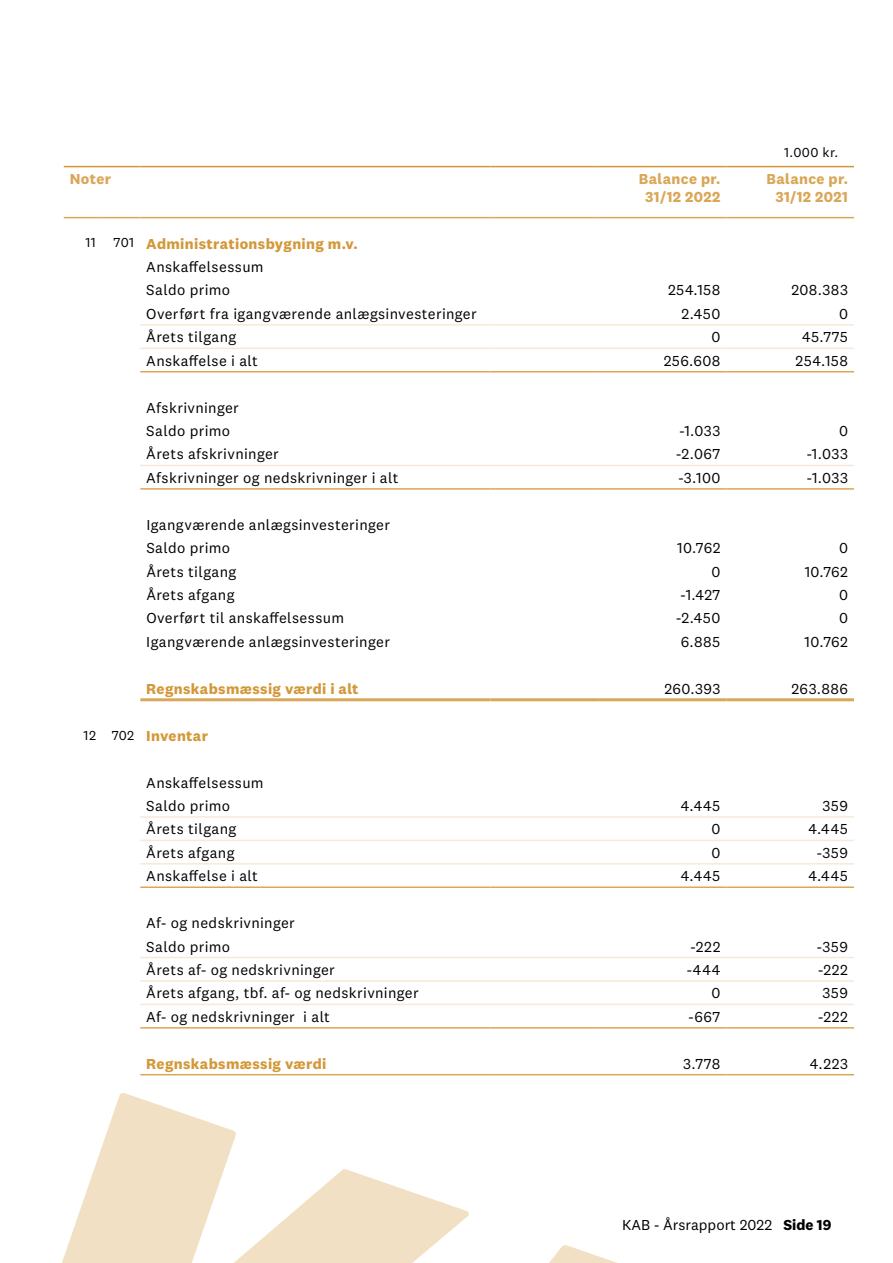
<style>
.page{position:relative;width:893px;height:1263px;background:#fff}
.page>*{position:absolute;margin:0;border:0;box-sizing:border-box;transform-origin:0 0}
.t1{font:15px/23.4px "National 2";letter-spacing:.025em;color:#000}
.t2{font:700 15px/23.4px "National 2";letter-spacing:.025em;color:#d39838}
.t3{font:700 15px/18px "National 2";letter-spacing:.025em;color:#daa657;text-align:center}
.t4{font:15px "National 2";color:#000}
.t5{font:13.5px "National 2";letter-spacing:.035em;color:#000}
.s1{font-weight:400;font-size:13.5px;color:#000}
.s2{font-weight:400;color:#000}
.s3{font-weight:700}
</style>
<div class="page">
<hr style="left:64px;top:166px;width:38px;height:1px;background:#d39838">
<hr style="left:102px;top:166px;width:38px;height:1px;background:#d39838">
<hr style="left:140px;top:166px;width:350px;height:1px;background:#d39838">
<hr style="left:490px;top:166px;width:109px;height:1px;background:#d39838">
<hr style="left:599px;top:166px;width:127px;height:1px;background:#d39838">
<hr style="left:726px;top:166px;width:128px;height:1px;background:#d39838">
<hr style="left:64px;top:217px;width:38px;height:1px;background:#daa657">
<hr style="left:102px;top:217px;width:38px;height:1px;background:#daa657">
<hr style="left:140px;top:217px;width:350px;height:1px;background:#daa657">
<hr style="left:490px;top:217px;width:109px;height:1px;background:#daa657">
<hr style="left:599px;top:217px;width:127px;height:1px;background:#daa657">
<hr style="left:726px;top:217px;width:128px;height:1px;background:#daa657">
<hr style="left:140px;top:324px;width:350px;height:2px;background:#f7e9d7">
<hr style="left:490px;top:324px;width:109px;height:2px;background:#f7e9d7">
<hr style="left:599px;top:324px;width:127px;height:2px;background:#f7e9d7">
<hr style="left:726px;top:324px;width:128px;height:2px;background:#f7e9d7">
<hr style="left:140px;top:348px;width:350px;height:1px;background:#f7e9d7">
<hr style="left:490px;top:348px;width:109px;height:1px;background:#f7e9d7">
<hr style="left:599px;top:348px;width:127px;height:1px;background:#f7e9d7">
<hr style="left:726px;top:348px;width:128px;height:1px;background:#f7e9d7">
<hr style="left:140px;top:371px;width:350px;height:1px;background:#daa657">
<hr style="left:490px;top:371px;width:109px;height:1px;background:#daa657">
<hr style="left:599px;top:371px;width:127px;height:1px;background:#daa657">
<hr style="left:726px;top:371px;width:128px;height:1px;background:#daa657">
<hr style="left:140px;top:465px;width:350px;height:1px;background:#f7e9d7">
<hr style="left:490px;top:465px;width:109px;height:1px;background:#f7e9d7">
<hr style="left:599px;top:465px;width:127px;height:1px;background:#f7e9d7">
<hr style="left:726px;top:465px;width:128px;height:1px;background:#f7e9d7">
<hr style="left:140px;top:488px;width:350px;height:2px;background:#daa657">
<hr style="left:490px;top:488px;width:109px;height:2px;background:#daa657">
<hr style="left:599px;top:488px;width:127px;height:2px;background:#daa657">
<hr style="left:726px;top:488px;width:128px;height:2px;background:#daa657">
<hr style="left:140px;top:698px;width:350px;height:3px;background:#daa657">
<hr style="left:490px;top:698px;width:109px;height:3px;background:#daa657">
<hr style="left:599px;top:698px;width:127px;height:3px;background:#daa657">
<hr style="left:726px;top:698px;width:128px;height:3px;background:#daa657">
<hr style="left:140px;top:816px;width:350px;height:2px;background:#f7e9d7">
<hr style="left:490px;top:816px;width:109px;height:2px;background:#f7e9d7">
<hr style="left:599px;top:816px;width:127px;height:2px;background:#f7e9d7">
<hr style="left:726px;top:816px;width:128px;height:2px;background:#f7e9d7">
<hr style="left:140px;top:840px;width:350px;height:1px;background:#f7e9d7">
<hr style="left:490px;top:840px;width:109px;height:1px;background:#f7e9d7">
<hr style="left:599px;top:840px;width:127px;height:1px;background:#f7e9d7">
<hr style="left:726px;top:840px;width:128px;height:1px;background:#f7e9d7">
<hr style="left:140px;top:863px;width:350px;height:1px;background:#f7e9d7">
<hr style="left:490px;top:863px;width:109px;height:1px;background:#f7e9d7">
<hr style="left:599px;top:863px;width:127px;height:1px;background:#f7e9d7">
<hr style="left:726px;top:863px;width:128px;height:1px;background:#f7e9d7">
<hr style="left:140px;top:886px;width:350px;height:2px;background:#daa657">
<hr style="left:490px;top:886px;width:109px;height:2px;background:#daa657">
<hr style="left:599px;top:886px;width:127px;height:2px;background:#daa657">
<hr style="left:726px;top:886px;width:128px;height:2px;background:#daa657">
<hr style="left:140px;top:957px;width:350px;height:1px;background:#f7e9d7">
<hr style="left:490px;top:957px;width:109px;height:1px;background:#f7e9d7">
<hr style="left:599px;top:957px;width:127px;height:1px;background:#f7e9d7">
<hr style="left:726px;top:957px;width:128px;height:1px;background:#f7e9d7">
<hr style="left:140px;top:980px;width:350px;height:2px;background:#f7e9d7">
<hr style="left:490px;top:980px;width:109px;height:2px;background:#f7e9d7">
<hr style="left:599px;top:980px;width:127px;height:2px;background:#f7e9d7">
<hr style="left:726px;top:980px;width:128px;height:2px;background:#f7e9d7">
<hr style="left:140px;top:1004px;width:350px;height:1px;background:#f7e9d7">
<hr style="left:490px;top:1004px;width:109px;height:1px;background:#f7e9d7">
<hr style="left:599px;top:1004px;width:127px;height:1px;background:#f7e9d7">
<hr style="left:726px;top:1004px;width:128px;height:1px;background:#f7e9d7">
<hr style="left:140px;top:1027px;width:350px;height:1px;background:#daa657">
<hr style="left:490px;top:1027px;width:109px;height:1px;background:#daa657">
<hr style="left:599px;top:1027px;width:127px;height:1px;background:#daa657">
<hr style="left:726px;top:1027px;width:128px;height:1px;background:#daa657">
<hr style="left:140px;top:1074px;width:350px;height:1px;background:#daa657">
<hr style="left:490px;top:1074px;width:109px;height:1px;background:#daa657">
<hr style="left:599px;top:1074px;width:127px;height:1px;background:#daa657">
<hr style="left:726px;top:1074px;width:128px;height:1px;background:#daa657">
<svg style="left:62px;top:1093px;width:555px;height:170px"></svg>
<p class="t5" style="left:784px;top:144px;width:56px">1.000 kr.</p>
<p class="t3" style="left:70px;top:170px;width:43px">Noter</p>
<p class="t3" style="left:639px;top:170px;width:83px">Balance pr.<br>31/12 2022</p>
<p class="t3" style="left:766px;top:170px;width:83px">Balance pr.<br>31/12 2021</p>
<p class="t5" style="left:86px;top:235px;width:12px">11</p>
<p class="t2" style="left:146px;top:232px;width:213px;text-indent:-33px"><span class="s1">701</span> Administrationsbygning m.v.<br><span class="s2">Anskaffelsessum<br>Saldo primo</span></p>
<p class="t1" style="left:668px;top:278px;width:54px">254.158</p>
<p class="t1" style="left:791px;top:278px;width:58px">208.383</p>
<p class="t1" style="left:146px;top:302px;width:332px">Overført fra igangværende anlægsinvesteringer</p>
<p class="t1" style="left:681px;top:302px;width:41px">2.450</p>
<p class="t1" style="left:839px;top:302px;width:10px">0</p>
<p class="t1" style="left:146px;top:325px;width:92px">Årets tilgang</p>
<p class="t1" style="left:711px;top:325px;width:10px">0</p>
<p class="t1" style="left:802px;top:325px;width:47px">45.775</p>
<p class="t1" style="left:146px;top:349px;width:113px">Anskaffelse i alt</p>
<p class="t1" style="left:664px;top:349px;width:58px">256.608</p>
<p class="t1" style="left:796px;top:349px;width:54px">254.158</p>
<p class="t1" style="left:146px;top:396px;width:94px">Afskrivninger<br>Saldo primo</p>
<p class="t1" style="left:679px;top:419px;width:43px">-1.033</p>
<p class="t1" style="left:839px;top:419px;width:10px">0</p>
<p class="t1" style="left:146px;top:442px;width:134px">Årets afskrivninger</p>
<p class="t1" style="left:676px;top:442px;width:46px">-2.067</p>
<p class="t1" style="left:807px;top:442px;width:43px">-1.033</p>
<p class="t1" style="left:146px;top:466px;width:254px">Afskrivninger og nedskrivninger i alt</p>
<p class="t1" style="left:678px;top:466px;width:44px">-3.100</p>
<p class="t1" style="left:807px;top:466px;width:43px">-1.033</p>
<p class="t1" style="left:146px;top:513px;width:245px">Igangværende anlægsinvesteringer<br>Saldo primo</p>
<p class="t1" style="left:677px;top:536px;width:45px">10.762</p>
<p class="t1" style="left:839px;top:536px;width:10px">0</p>
<p class="t1" style="left:146px;top:560px;width:92px">Årets tilgang</p>
<p class="t1" style="left:711px;top:560px;width:10px">0</p>
<p class="t1" style="left:805px;top:560px;width:45px">10.762</p>
<p class="t1" style="left:146px;top:583px;width:90px">Årets afgang</p>
<p class="t1" style="left:681px;top:583px;width:41px">-1.427</p>
<p class="t1" style="left:839px;top:583px;width:10px">0</p>
<p class="t1" style="left:146px;top:606px;width:199px">Overført til anskaffelsessum</p>
<p class="t1" style="left:676px;top:606px;width:46px">-2.450</p>
<p class="t1" style="left:839px;top:606px;width:10px">0</p>
<p class="t1" style="left:146px;top:630px;width:245px">Igangværende anlægsinvesteringer</p>
<p class="t1" style="left:681px;top:630px;width:41px">6.885</p>
<p class="t1" style="left:805px;top:630px;width:45px">10.762</p>
<p class="t2" style="left:146px;top:677px;width:214px">Regnskabsmæssig værdi i alt</p>
<p class="t1" style="left:664px;top:677px;width:58px">260.393</p>
<p class="t1" style="left:791px;top:677px;width:58px">263.886</p>
<p class="t2" style="left:84px;top:724px;width:126px"><span class="s1">12 702</span> Inventar</p>
<p class="t1" style="left:146px;top:770px;width:119px">Anskaffelsessum<br>Saldo primo</p>
<p class="t1" style="left:681px;top:794px;width:41px">4.445</p>
<p class="t1" style="left:822px;top:794px;width:27px">359</p>
<p class="t1" style="left:146px;top:817px;width:92px">Årets tilgang</p>
<p class="t1" style="left:711px;top:817px;width:10px">0</p>
<p class="t1" style="left:808px;top:817px;width:41px">4.445</p>
<p class="t1" style="left:146px;top:841px;width:90px">Årets afgang</p>
<p class="t1" style="left:711px;top:841px;width:10px">0</p>
<p class="t1" style="left:817px;top:841px;width:33px">-359</p>
<p class="t1" style="left:146px;top:864px;width:113px">Anskaffelse i alt</p>
<p class="t1" style="left:681px;top:864px;width:41px">4.445</p>
<p class="t1" style="left:808px;top:864px;width:41px">4.445</p>
<p class="t1" style="left:146px;top:911px;width:150px">Af- og nedskrivninger<br>Saldo primo</p>
<p class="t1" style="left:690px;top:934px;width:31px">-222</p>
<p class="t1" style="left:817px;top:934px;width:33px">-359</p>
<p class="t1" style="left:146px;top:958px;width:190px">Årets af- og nedskrivninger</p>
<p class="t1" style="left:687px;top:958px;width:35px">-444</p>
<p class="t1" style="left:818px;top:958px;width:31px">-222</p>
<p class="t1" style="left:146px;top:981px;width:274px">Årets afgang, tbf. af- og nedskrivninger</p>
<p class="t1" style="left:711px;top:981px;width:10px">0</p>
<p class="t1" style="left:822px;top:981px;width:27px">359</p>
<p class="t1" style="left:146px;top:1005px;width:185px">Af- og nedskrivninger i alt</p>
<p class="t1" style="left:688px;top:1005px;width:33px">-667</p>
<p class="t1" style="left:818px;top:1005px;width:31px">-222</p>
<p class="t2" style="left:146px;top:1052px;width:182px">Regnskabsmæssig værdi</p>
<p class="t1" style="left:683px;top:1052px;width:39px">3.778</p>
<p class="t1" style="left:810px;top:1052px;width:40px">4.223</p>
<p class="t4" style="left:622px;top:1216px;width:211px">KAB - Årsrapport 2022 <span class="s3">Side 19</span></p>
</div>
